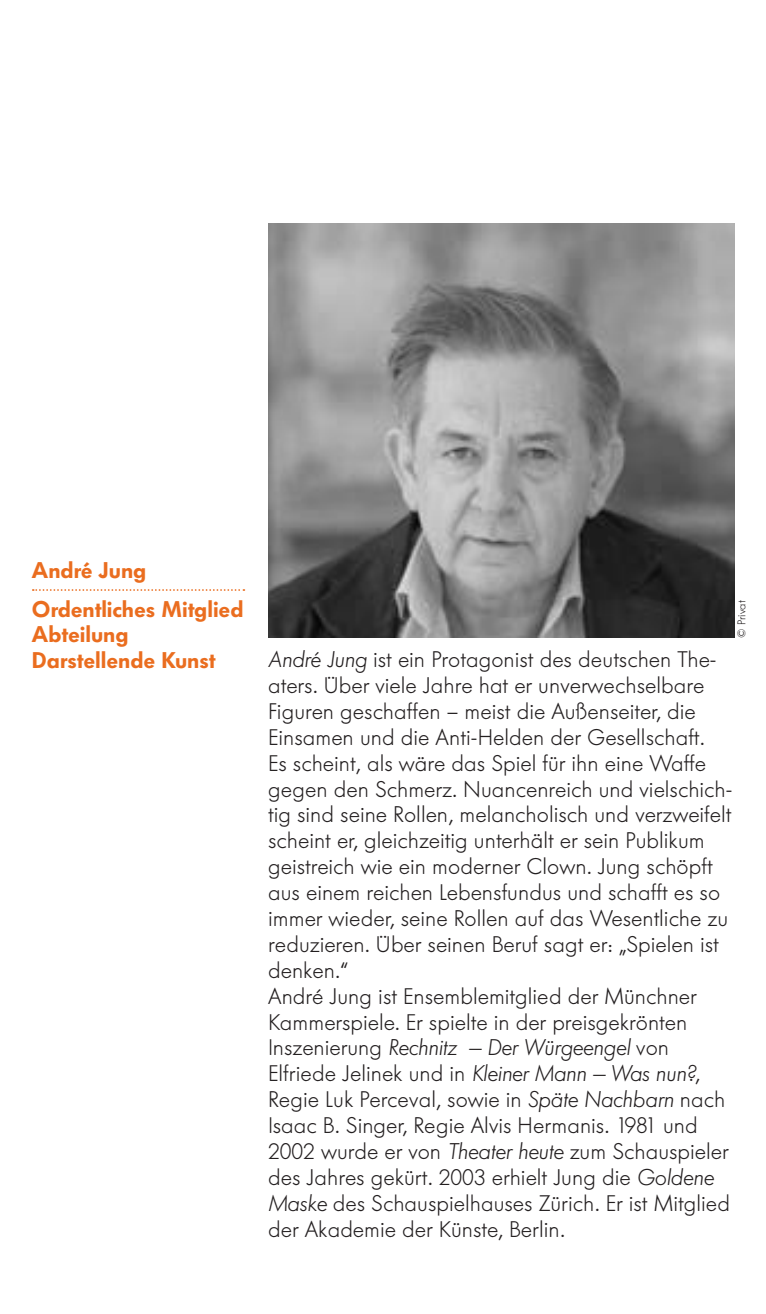
<style>
.page{position:relative;width:766px;height:1314px;background:#fff}
.page>*{position:absolute;margin:0;border:0;box-sizing:border-box;transform-origin:0 0}
.t1{font:300 22.5px/25.9px "Futura BQ";color:#231f20}
.t2{font:600 22.5px/38.7px "Futura BQ";color:#ea6d1f}
.t3{font:300 11.25px "Futura BQ";color:#231f20}
.s1{font-style:italic}
</style>
<div class="page">
<svg style="left:33px;top:589px;width:211px;height:2px"></svg>
<img style="left:268px;top:223px;width:465px;height:415px">
<p class="t2" style="left:32px;top:551px;width:213px">André Jung<br>Ordentliches Mitglied</p>
<p class="t2" style="left:32px;top:622px;width:185px;line-height:25.9px">Abteilung<br>Darstellende Kunst</p>
<p class="t3" style="left:734px;top:638px;width:39px;rotate:-90deg">© Privat</p>
<p class="t1" style="left:268px;top:647px;width:465px"><span class="s1">André Jung</span> ist ein Protagonist des deutschen The&shy;aters. Über viele Jahre hat er unverwechselbare Figuren geschaffen – meist die Außenseiter, die Einsamen und die Anti-Helden der Gesellschaft.<br>Es scheint, als wäre das Spiel für ihn eine Waffe gegen den Schmerz. Nuancenreich und vielschich&shy;tig sind seine Rollen, melancholisch und verzweifelt scheint er, gleichzeitig unterhält er sein Publikum geistreich wie ein moderner Clown. Jung schöpft aus einem reichen Lebensfundus und schafft es so immer wieder, seine Rollen auf das Wesentliche zu reduzieren. Über seinen Beruf sagt er: „Spielen ist denken.“<br>André Jung ist Ensemblemitglied der Münchner Kammerspiele. Er spielte in der preisgekrönten Inszenierung <span class="s1">Rechnitz – Der Würgeengel</span> von Elfriede Jelinek und in <span class="s1">Kleiner Mann – Was nun?</span>, Regie Luk Perceval, sowie in <span class="s1">Späte Nachbarn</span> nach Isaac B. Singer, Regie Alvis Hermanis. 1981 und 2002 wurde er von <span class="s1">Theater heute</span> zum Schauspieler des Jahres gekürt. 2003 erhielt Jung die <span class="s1">Goldene Maske</span> des Schauspielhauses Zürich. Er ist Mitglied der Akademie der Künste, Berlin.</p>
</div>
